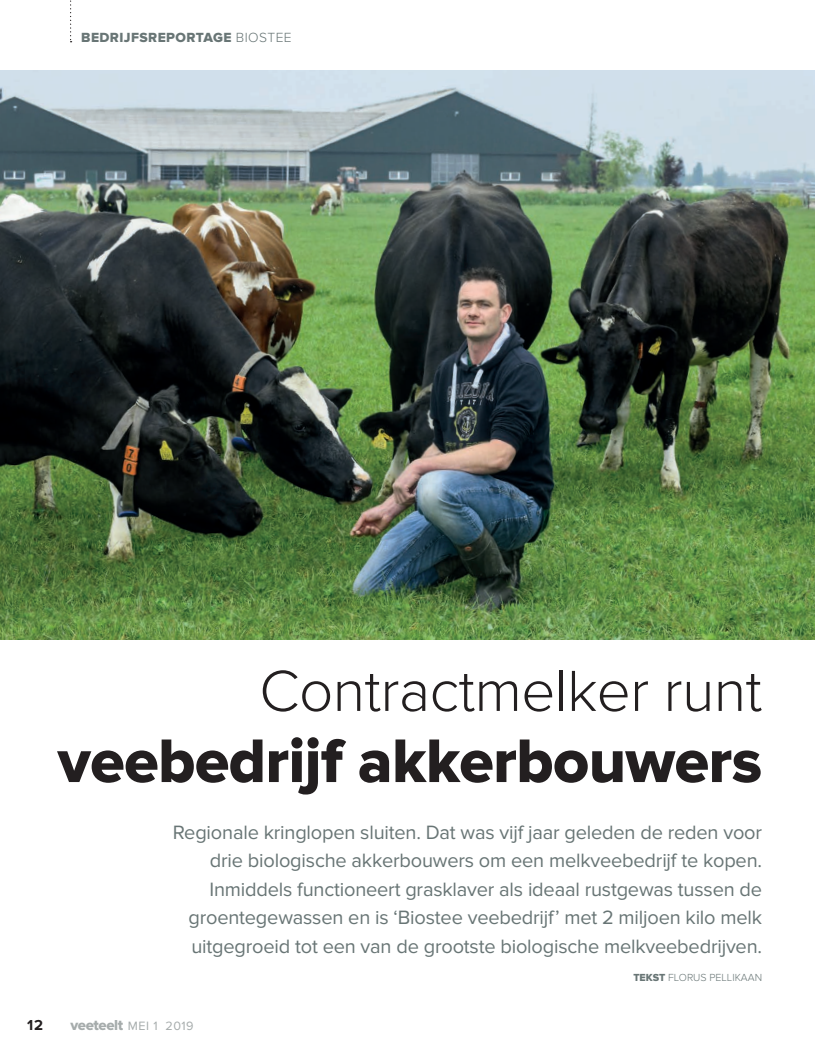
<style>
.page{position:relative;width:815px;height:1052px;background:#fff}
.page>*{position:absolute;margin:0;border:0;box-sizing:border-box;transform-origin:0 0}
.t1{font:63.75px "Proxima Nova Extrabld";letter-spacing:-.01em;color:#231f20}
.t2{font:300 60px "Proxima Nova";letter-spacing:-.01em;color:#231f20}
.t3{font:20px/28.5px "Proxima Nova";letter-spacing:-.01em;color:#687575;text-align:right}
.t4{font:15px "Proxima Nova Extrabld";letter-spacing:-.02em;color:#a6acac}
.t5{font:700 15px "Proxima Nova";color:#231f20}
.t6{font:13.75px "Proxima Nova Extrabld";letter-spacing:.03em;color:#687575}
.t7{font:300 10.62px "Proxima Nova";color:#687575}
.s1{font-family:"Proxima Nova";font-weight:300}
.s2{font-family:"Proxima Nova";font-size:12.5px}
.s3{font-family:"Proxima Nova Extrabld";font-weight:400}
</style>
<div class="page">
<img style="left:0;top:71px;width:814px;height:569px">
<svg style="left:70px;top:0;width:2px;height:42px"></svg>
<p class="t6" style="left:81px;top:30px;width:212px">BEDRIJFSREPORTAGE <span class="s1">BIOSTEE</span></p>
<h2 class="t2" style="left:259px;top:656px;width:504px">Contractmelker runt</h2>
<h1 class="t1" style="left:58px;top:724px;width:705px">veebedrijf akkerbouwers</h1>
<p class="t3" style="left:173px;top:818px;width:590px">Regionale kringlopen sluiten. Dat was vijf jaar geleden de reden voor drie biologische akkerbouwers om een melkveebedrijf te kopen.<br>Inmiddels functioneert grasklaver als ideaal rustgewas tussen de groentegewassen en is ‘Biostee veebedrijf’ met 2 miljoen kilo melk uitgegroeid tot een van de grootste biologische melkveebedrijven.</p>
<p class="t5" style="left:27px;top:1016px;width:17px">12</p>
<p class="t4" style="left:71px;top:1016px;width:124px">veeteelt <span class="s2">MEI 1 2019</span></p>
<p class="t7" style="left:633px;top:971px;width:130px"><span class="s3">TEKST</span> FLORUS PELLIKAAN</p>
</div>
